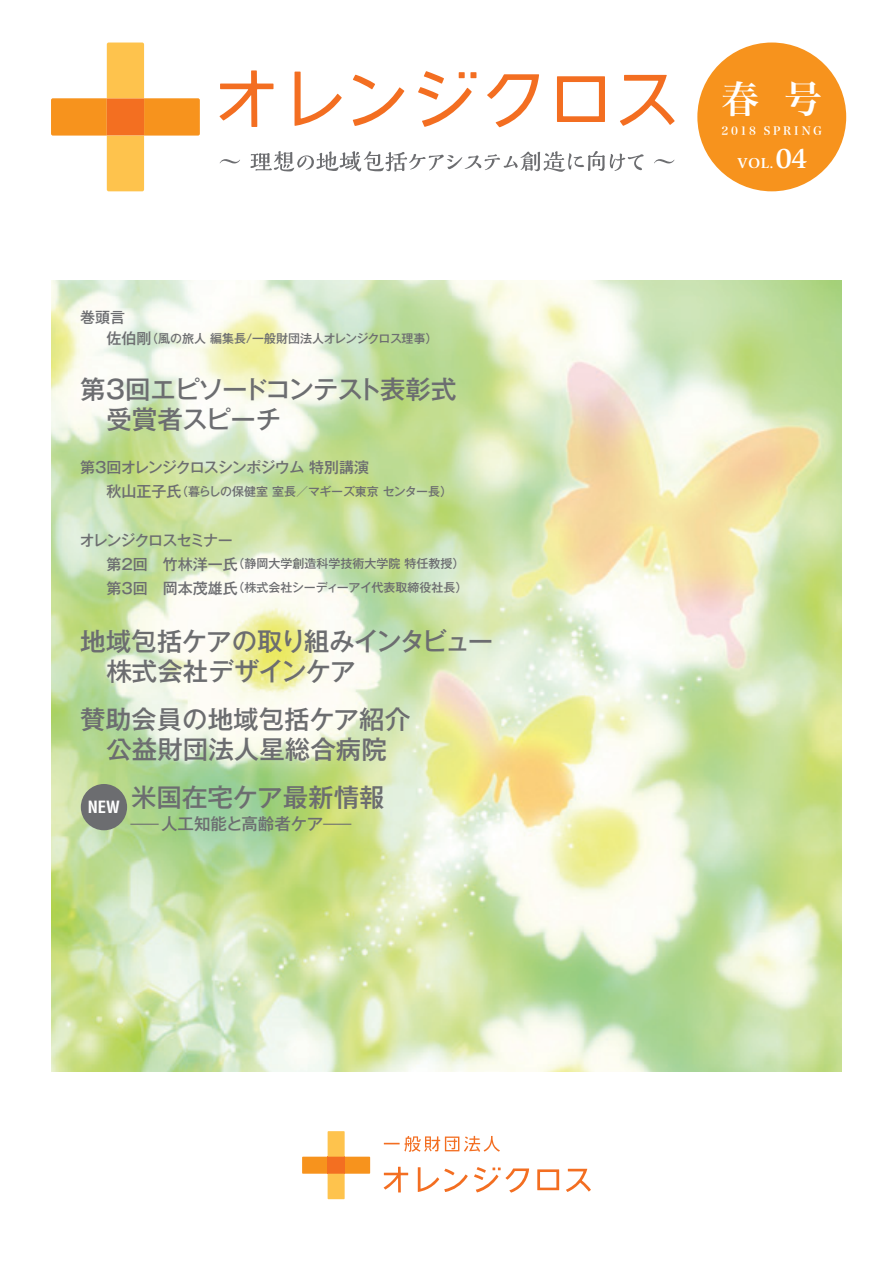
<style>
.page{position:relative;width:893px;height:1263px;background:#fff}
.page>*{position:absolute;margin:0;border:0;box-sizing:border-box;transform-origin:0 0}
.t1{font:37.5px "Hira Min Std W6";color:#fff}
.t2{font:500 25.5px/30px "Gothic MB101 Pr 6";color:#6c6d70;text-align:center}
.t3{font:500 25.5px/30px "Gothic MB101 Pr 6";letter-spacing:-.02em;color:#6c6d70}
.t4{font:500 25.5px/30px "Gothic MB101 Pr 6";letter-spacing:-.035em;color:#6c6d70}
.t5{font:500 16.5px "Gothic MB101 Pr 6";color:#6c6d70}
.t6{font:700 condensed 16.5px "Helvetica";color:#fff}
.t7{font:500 15px "Gothic MB101 Pr 6";letter-spacing:-.055em;color:#6c6d70}
.t8{font:500 15px "Gothic MB101 Pr 6";letter-spacing:-.075em;color:#6c6d70}
.t9{font:700 15px "Giovanni";color:#fff}
.t10{font:500 12px/24px "Gothic MB101 Pr 6";color:#6c6d70}
.t11{font:11.25px "Hira Min Std W6";letter-spacing:.235em;color:#fff}
.s1{font-size:15px}
.s2{font-size:30px}
</style>
<div class="page">
<img style="left:51px;top:281px;width:791px;height:790px">
<svg style="left:302px;top:1131px;width:68px;height:68px"></svg>
<svg style="left:384px;top:1167px;width:207px;height:25px"></svg>
<svg style="left:384px;top:1136px;width:116px;height:16px"></svg>
<svg style="left:220px;top:159px;width:20px;height:4px"></svg>
<svg style="left:250px;top:151px;width:394px;height:21px"></svg>
<svg style="left:654px;top:159px;width:20px;height:4px"></svg>
<div style="left:697px;top:43px;width:149px;height:148px;background:#f7931d;border-radius:50%"></div>
<svg style="left:51px;top:43px;width:149px;height:148px"></svg>
<svg style="left:219px;top:70px;width:456px;height:57px"></svg>
<div style="left:81px;top:784px;width:46px;height:46px;background:#6c6d70;border-radius:50%"></div>
<p class="t7" style="left:80px;top:305px;width:46px">巻頭言</p>
<p class="t10" style="left:106px;top:326px;width:333px"><span class="s1">佐伯剛</span>（風の旅人 編集長/一般財団法人オレンジクロス理事）</p>
<h2 class="t4" style="left:106px;top:373px;width:352px;text-indent:-26px">第3回エピソードコンテスト表彰式受賞者スピーチ</h2>
<p class="t7" style="left:80px;top:455px;width:306px">第3回オレンジクロスシンポジウム 特別講演　</p>
<p class="t10" style="left:106px;top:479px;width:347px"><span class="s1">秋山正子氏</span>（暮らしの保健室 室長／マギーズ東京 センター長）</p>
<p class="t8" style="left:80px;top:527px;width:170px">オレンジクロスセミナー　</p>
<p class="t10" style="left:106px;top:551px;width:363px"><span class="s1">第2回　竹林洋一氏</span>（静岡大学創造科学技術大学院 特任教授）<span class="s1">第3回　岡本茂雄氏</span>（株式会社シーディーアイ代表取締役社長）</p>
<h2 class="t3" style="left:106px;top:625px;width:388px;text-indent:-26px">地域包括ケアの取り組みインタビュー株式会社デザインケア</h2>
<h2 class="t2" style="left:80px;top:703px;width:332px">賛助会員の地域包括ケア紹介公益財団法人星総合病院</h2>
<h2 class="t2" style="left:80px;top:781px;width:306px">　 米国在宅ケア最新情報</h2>
<h3 class="t5" style="left:128px;top:810px;width:227px"><sup>ー</sup>人工知能と高齢者ケア<sup>ー</sup></h3>
<h3 class="t6" style="left:88px;top:797px;width:34px">NEW</h3>
<h1 class="t1" style="left:721px;top:72px;width:102px">春 号</h1>
<p class="t11" style="left:721px;top:123px;width:102px">2018 SPRING</p>
<p class="t9" style="left:738px;top:154px;width:71px">VOL.<span class="s2">04</span></p>
</div>
